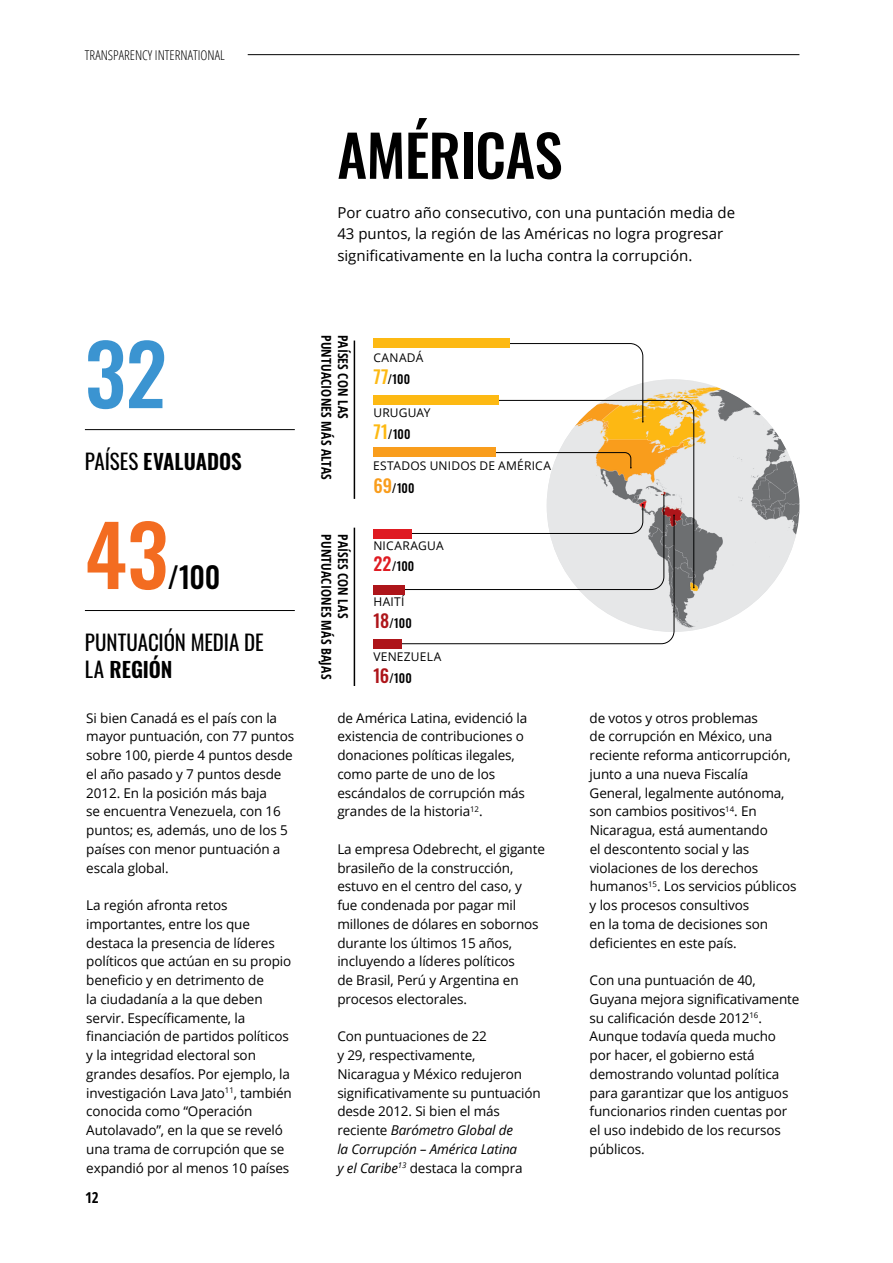
<style>
.page{position:relative;width:893px;height:1263px;background:#fff}
.page>*{position:absolute;margin:0;border:0;box-sizing:border-box;transform-origin:0 0}
.t1{font:500 82.95px "Oswald";color:#3b94d1}
.t2{font:500 82.95px "Oswald";color:#f36c21}
.t3{font:500 57px "Oswald";letter-spacing:-.01em;color:#000}
.t4{font:500 29.1px "Oswald";color:#000}
.t5{font:21px/27px "Oswald";letter-spacing:-.005em;color:#000}
.t6{font:600 21px "Oswald";letter-spacing:.005em;color:#000}
.t7{font:15px/21.8px "Open Sans";color:#000}
.t8{font:700 15px "Open Sans Condensed";color:#000}
.t9{font:13.5px/18.8px "Open Sans";letter-spacing:-.01em;color:#000}
.t10{font:700 13.5px "Open Sans Condensed";letter-spacing:.015em;color:#000}
.t11{font:300 condensed 13.5px "Open Sans";color:#000}
.t12{font:12px "Open Sans";letter-spacing:.015em;color:#000}
.t13{font:500 12px "Oswald";color:#000}
.s1{font-weight:400}
.s2{font-weight:600}
.s3{font-size:18px;color:#fdb913}
.s4{font-size:18px;color:#f99d1c}
.s5{font-size:18px;color:#df1b22}
.s6{font-size:18px;color:#ae151a}
.s7{font-style:italic}
</style>
<div class="page">
<img style="left:547px;top:379px;width:252px;height:253px;border-radius:126px">
<hr style="left:85px;top:429px;width:210px;height:1px;background:#000">
<hr style="left:85px;top:610px;width:210px;height:1px;background:#000">
<svg style="left:467px;top:343px;width:177px;height:57px"></svg>
<svg style="left:409px;top:400px;width:285px;height:188px"></svg>
<svg style="left:420px;top:452px;width:212px;height:16px"></svg>
<svg style="left:394px;top:494px;width:281px;height:150px"></svg>
<hr style="left:354px;top:341px;width:1px;height:158px;background:#000">
<hr style="left:354px;top:528px;width:1px;height:158px;background:#000">
<div style="left:373px;top:338px;width:137px;height:10px;background:#fdb913"></div>
<div style="left:373px;top:396px;width:126px;height:9px;background:#fdb913"></div>
<div style="left:373px;top:448px;width:123px;height:9px;background:#f99d1c"></div>
<div style="left:373px;top:529px;width:39px;height:9px;background:#df1b22"></div>
<div style="left:373px;top:585px;width:32px;height:9px;background:#ae151a"></div>
<div style="left:373px;top:639px;width:29px;height:9px;background:#ae151a"></div>
<hr style="left:248px;top:54px;width:551px;height:1px;background:#000">
<p class="t11" style="left:85px;top:46px;width:141px">TRANSPARENCY INTERNATIONAL</p>
<h2 class="t3" style="left:337px;top:126px;width:227px">AMÉRICAS</h2>
<p class="t7" style="left:337px;top:201px;width:399px">Por cuatro año consecutivo, con una puntación media de<br>43 puntos, la región de las Américas no logra progresar significativamente en la lucha contra la corrupción.</p>
<h1 class="t1" style="left:85px;top:331px;width:83px">32</h1>
<h3 class="t6" style="left:85px;top:450px;width:159px"><span class="s1">PAÍSES</span> EVALUADOS</h3>
<h1 class="t2" style="left:85px;top:512px;width:85px">43</h1>
<h3 class="t4" style="left:167px;top:562px;width:55px">/100</h3>
<h3 class="t5" style="left:85px;top:627px;width:180px">PUNTUACIÓN MEDIA DE<br>LA <span class="s2">REGIÓN</span></h3>
<p class="t9" style="left:86px;top:708px;width:210px">Si bien Canadá es el país con la mayor puntuación, con 77 puntos sobre 100, pierde 4 puntos desde el año pasado y 7 puntos desde<br>2012. En la posición más baja<br>se encuentra Venezuela, con 16 puntos; es, además, uno de los 5 países con menor puntuación a escala global.</p>
<p class="t9" style="left:86px;top:895px;width:207px">La región afronta retos importantes, entre los que destaca la presencia de líderes políticos que actúan en su propio beneficio y en detrimento de<br>la ciudadanía a la que deben servir. Específicamente, la financiación de partidos políticos y la integridad electoral son grandes desafíos. Por ejemplo, la investigación Lava Jato<sup>11</sup>, también conocida como “Operación<br>Autolavado”, en la que se reveló una trama de corrupción que se expandió por al menos 10 países</p>
<p class="t8" style="left:85px;top:1187px;width:15px">12</p>
<p class="t10" style="left:336px;top:335px;width:146px;rotate:90deg">PUNTUACIONES MÁS ALTAS</p>
<p class="t10" style="left:352px;top:335px;width:85px;rotate:90deg">PAÍSES CON LAS</p>
<p class="t10" style="left:336px;top:534px;width:146px;rotate:90deg">PUNTUACIONES MÁS BAJAS</p>
<p class="t10" style="left:352px;top:534px;width:85px;rotate:90deg">PAÍSES CON LAS</p>
<p class="t12" style="left:373px;top:349px;width:51px">CANADÁ</p>
<p class="t13" style="left:373px;top:373px;width:38px"><span class="s3">77</span>/100</p>
<p class="t12" style="left:373px;top:404px;width:59px">URUGUAY</p>
<p class="t13" style="left:373px;top:428px;width:39px"><span class="s3">71</span>/100</p>
<p class="t13" style="left:373px;top:482px;width:43px"><span class="s4">69</span>/100</p>
<p class="t12" style="left:373px;top:457px;width:179px">ESTADOS UNIDOS DE AMÉRICA</p>
<p class="t12" style="left:373px;top:538px;width:72px">NICARAGUA</p>
<p class="t13" style="left:373px;top:560px;width:42px"><span class="s5">22</span>/100</p>
<p class="t12" style="left:373px;top:593px;width:33px">HAITÍ</p>
<p class="t13" style="left:373px;top:617px;width:40px"><span class="s6">18</span>/100</p>
<p class="t13" style="left:373px;top:672px;width:40px"><span class="s6">16</span>/100</p>
<p class="t12" style="left:373px;top:648px;width:69px">VENEZUELA</p>
<p class="t9" style="left:337px;top:708px;width:191px">de América Latina, evidenció la existencia de contribuciones o donaciones políticas ilegales, como parte de uno de los escándalos de corrupción más grandes de la historia<sup>12</sup>.</p>
<p class="t9" style="left:337px;top:839px;width:209px">La empresa Odebrecht, el gigante brasileño de la construcción, estuvo en el centro del caso, y fue condenada por pagar mil millones de dólares en sobornos durante los últimos 15 años, incluyendo a líderes políticos<br>de Brasil, Perú y Argentina en procesos electorales.</p>
<p class="t9" style="left:337px;top:1027px;width:205px">Con puntuaciones de 22<br>y 29, respectivamente,<br>Nicaragua y México redujeron significativamente su puntuación desde 2012. Si bien el más reciente <span class="s7">Barómetro Global de<br>la Corrupción – América Latina<br>y el Caribe</span><sup>13</sup> destaca la compra</p>
<p class="t9" style="left:590px;top:708px;width:208px">de votos y otros problemas<br>de corrupción en México, una reciente reforma anticorrupción, junto a una nueva Fiscalía<br>General, legalmente autónoma, son cambios positivos<sup>14</sup>. En<br>Nicaragua, está aumentando<br>el descontento social y las violaciones de los derechos humanos<sup>15</sup>. Los servicios públicos y los procesos consultivos<br>en la toma de decisiones son deficientes en este país.</p>
<p class="t9" style="left:590px;top:970px;width:211px">Con una puntuación de 40,<br>Guyana mejora significativamente su calificación desde 2012<sup>16</sup>.<br>Aunque todavía queda mucho por hacer, el gobierno está demostrando voluntad política para garantizar que los antiguos funcionarios rinden cuentas por el uso indebido de los recursos públicos.</p>
</div>
